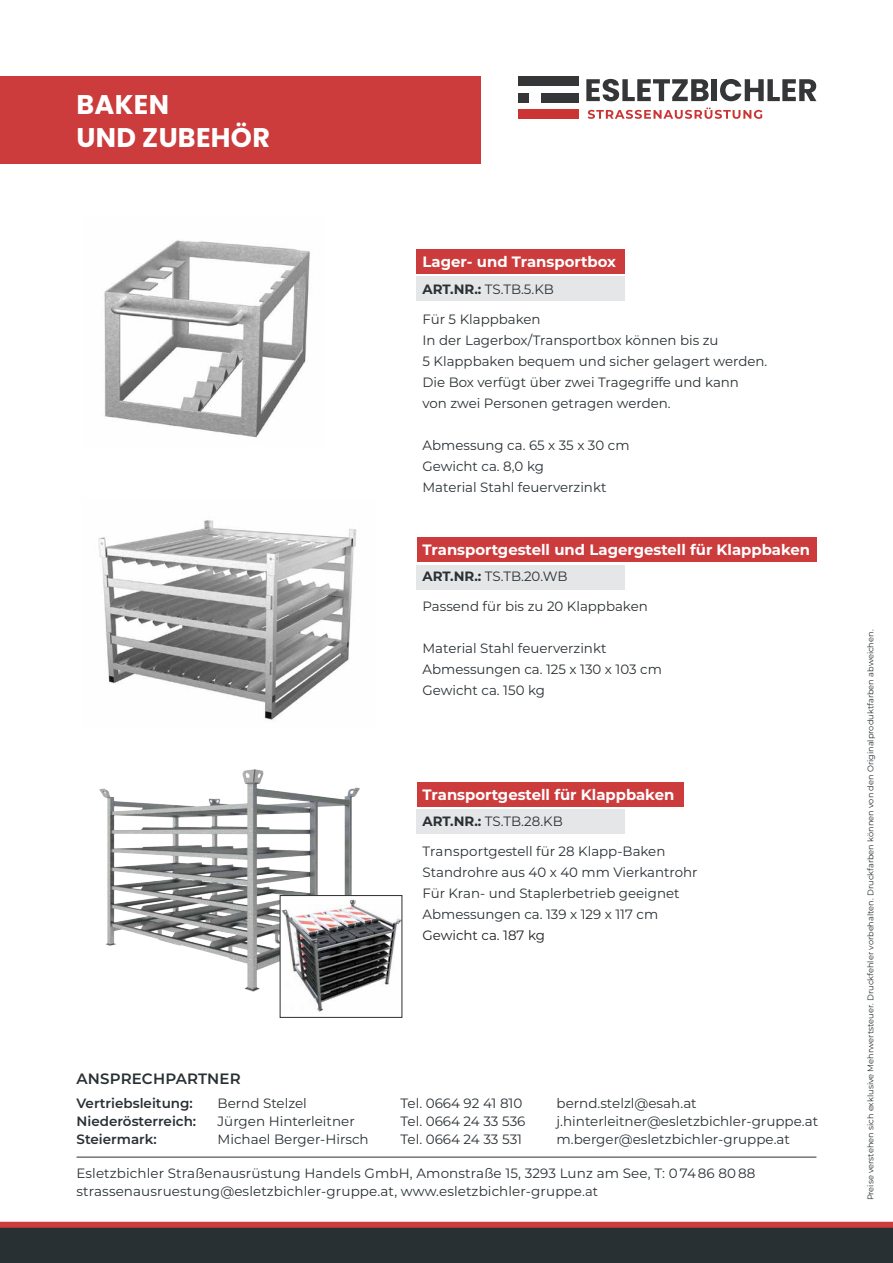
<style>
.page{position:relative;width:893px;height:1263px;background:#fff}
.page>*{position:absolute;margin:0;border:0;box-sizing:border-box;transform-origin:0 0}
.t1{font:700 27px/33px "Poppins";letter-spacing:.01em;color:#fff}
.t2{font:700 15px "Montserrat";color:#fff}
.t3{font:600 15px "Montserrat";letter-spacing:.01em;color:#293034}
.t4{font:13.5px/21px "Montserrat";color:#293034}
.t5{font:600 13.5px "Montserrat";color:#293034}
.t6{font:13.5px "Montserrat";color:#231f20}
.t7{font:8.25px "Montserrat";color:#293034}
.s1{font-weight:700}
.s2{font-size:13.05px}
</style>
<div class="page">
<div style="left:0;top:1228px;width:893px;height:35px;background:#293034"></div>
<div style="left:0;top:1222px;width:893px;height:6px;background:#cc3c3d"></div>
<div style="left:519px;top:77px;width:60px;height:9px;background:#343637"></div>
<div style="left:519px;top:110px;width:60px;height:9px;background:#c33"></div>
<div style="left:542px;top:93px;width:37px;height:10px;background:#343637"></div>
<div style="left:519px;top:93px;width:10px;height:10px;background:#343637"></div>
<svg style="left:586px;top:79px;width:123px;height:22px"></svg>
<div style="left:712px;top:79px;width:5px;height:22px;background:#343637"></div>
<svg style="left:720px;top:79px;width:96px;height:22px"></svg>
<svg style="left:588px;top:107px;width:174px;height:12px"></svg>
<div style="left:0;top:77px;width:480px;height:87px;background:#cc3c3d"></div>
<div style="left:417px;top:537px;width:399px;height:25px;background:#cc3c3d"></div>
<div style="left:417px;top:782px;width:266px;height:25px;background:#cc3c3d"></div>
<div style="left:417px;top:565px;width:208px;height:24px;background:#e5e6e7"></div>
<div style="left:417px;top:809px;width:208px;height:25px;background:#e5e6e7"></div>
<hr style="left:77px;top:1157px;width:739px;height:1px;background:#293034">
<img style="left:104px;top:240px;width:206px;height:198px">
<div style="left:417px;top:250px;width:208px;height:24px;background:#cc3c3d"></div>
<div style="left:417px;top:277px;width:208px;height:24px;background:#e5e6e7"></div>
<img style="left:98px;top:520px;width:259px;height:200px">
<img style="left:99px;top:769px;width:261px;height:243px">
<img style="left:282px;top:897px;width:118px;height:115px">
<div style="left:280px;top:895px;width:122px;height:123px;border:1px solid #293034"></div>
<h1 class="t1" style="left:77px;top:88px;width:195px">BAKEN<br>UND ZUBEHÖR</h1>
<p class="t2" style="left:423px;top:251px;width:195px">Lager- und Transportbox</p>
<p class="t4" style="left:423px;top:278px;width:133px"><span class="s1">ART.NR.:</span> TS.TB.5.KB</p>
<p class="t4" style="left:423px;top:308px;width:346px">Für 5 Klappbaken<br>In der Lagerbox/Transportbox können bis zu<br>5 Klappbaken bequem und sicher gelagert werden.<br>Die Box verfügt über zwei Tragegriffe und kann<br>von zwei Personen getragen werden.</p>
<p class="t4" style="left:423px;top:434px;width:209px">Abmessung ca. 65 x 35 x 30 cm<br>Gewicht ca. 8,0 kg<br>Material Stahl feuerverzinkt</p>
<p class="t2" style="left:423px;top:539px;width:389px">Transportgestell und Lagergestell für Klappbaken</p>
<p class="t4" style="left:423px;top:566px;width:146px"><span class="s1">ART.NR.:</span> TS.TB.20.WB</p>
<p class="t4" style="left:423px;top:596px;width:227px">Passend für bis zu 20 Klappbaken</p>
<p class="t4" style="left:423px;top:638px;width:241px">Material Stahl feuerverzinkt<br>Abmessungen ca. 125 x 130 x 103 cm<br>Gewicht ca. 150 kg</p>
<p class="t2" style="left:423px;top:783px;width:253px">Transportgestell für Klappbaken</p>
<p class="t4" style="left:423px;top:810px;width:142px"><span class="s1">ART.NR.:</span> TS.TB.28.KB</p>
<p class="t4" style="left:423px;top:840px;width:277px">Transportgestell für 28 Klapp-Baken Standrohre aus 40 x 40 mm Vierkantrohr Für Kran- und Staplerbetrieb geeignet Abmessungen ca. 139 x 129 x 117 cm</p>
<p class="t6" style="left:423px;top:926px;width:124px">Gewicht ca. 187 kg</p>
<p class="t3" style="left:77px;top:1068px;width:166px">ANSPRECHPARTNER</p>
<p class="t5" style="left:77px;top:1094px;width:118px">Vertriebsleitung:</p>
<p class="t4" style="left:218px;top:1092px;width:91px">Bernd Stelzel</p>
<p class="t4" style="left:401px;top:1092px;width:123px">Tel. 0664 92 41 810</p>
<p class="t4" style="left:557px;top:1092px;width:142px">bernd.stelzl@esah.at</p>
<p class="t5" style="left:77px;top:1112px;width:121px">Niederösterreich:</p>
<p class="t4" style="left:218px;top:1110px;width:139px">Jürgen Hinterleitner</p>
<p class="t4" style="left:401px;top:1110px;width:126px">Tel. 0664 24 33 536</p>
<p class="t4" style="left:557px;top:1110px;width:263px">j.hinterleitner@esletzbichler-gruppe.at</p>
<p class="t5" style="left:77px;top:1130px;width:82px">Steiermark:</p>
<p class="t4" style="left:218px;top:1128px;width:153px">Michael Berger-Hirsch</p>
<p class="t4" style="left:401px;top:1128px;width:123px">Tel. 0664 24 33 531</p>
<p class="t4" style="left:557px;top:1128px;width:235px">m.berger@esletzbichler-gruppe.at</p>
<p class="t4" style="left:77px;top:1164px;width:680px;line-height:18px">Esletzbichler Straßenausrüstung Handels GmbH, Amonstraße 15, 3293 Lunz am See, T: 0 74 86 80 88 strassenausruestung@esletzbichler-gruppe.at, www.esletzbichler-gruppe.<span class="s2">at</span></p>
<p class="t7" style="left:865px;top:1200px;width:572px;rotate:-90deg">Preise verstehen sich exklusive Mehrwertsteuer. Druckfehler vorbehalten. Druckfarben können von den Originalproduktfarben abweichen.</p>
</div>
